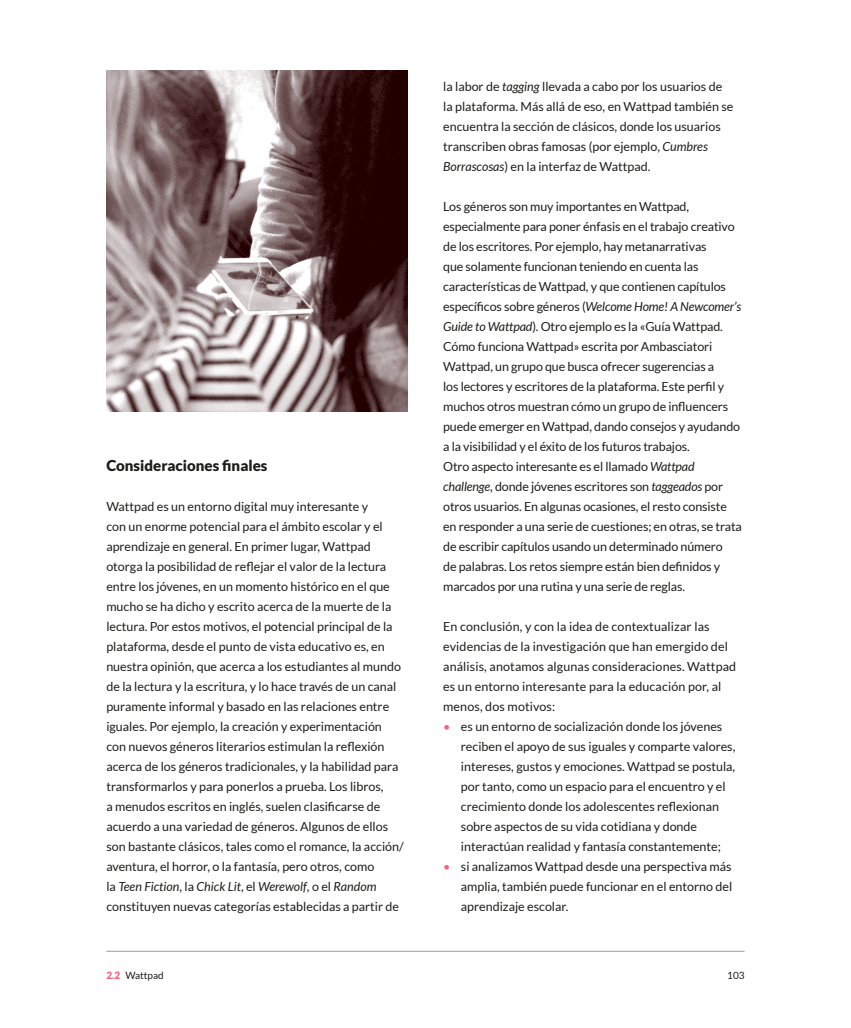
<style>
.page{position:relative;width:851px;height:1028px;background:#fff}
.page>*{position:absolute;margin:0;border:0;box-sizing:border-box;transform-origin:0 0}
.t1{font:900 15px "Lato";color:#1d1d1b}
.t2{font:12.5px/20px "Lato";color:#1d1d1b}
.t3{font:10px "Lato";color:#1d1d1b}
.s1{font-style:italic}
.s2{color:#f76278}
.s3{font-weight:900;color:#f76278}
</style>
<div class="page">
<hr style="left:106px;top:951px;width:638px;height:1px;background:#9d9d9d">
<img style="left:106px;top:71px;width:301px;height:340px">
<p class="t1" style="left:106px;top:456px;width:162px">Consideraciones finales</p>
<p class="t2" style="left:106px;top:496px;width:299px">Wattpad es un entorno digital muy interesante y<br>con un enorme potencial para el ámbito escolar y el aprendizaje en general. En primer lugar, Wattpad otorga la posibilidad de reflejar el valor de la lectura entre los jóvenes, en un momento histórico en el que mucho se ha dicho y escrito acerca de la muerte de la lectura. Por estos motivos, el potencial principal de la plataforma, desde el punto de vista educativo es, en nuestra opinión, que acerca a los estudiantes al mundo de la lectura y la escritura, y lo hace través de un canal puramente informal y basado en las relaciones entre iguales. Por ejemplo, la creación y experimentación con nuevos géneros literarios estimulan la reflexión acerca de los géneros tradicionales, y la habilidad para transformarlos y para ponerlos a prueba. Los libros,<br>a menudos escritos en inglés, suelen clasificarse de acuerdo a una variedad de géneros. Algunos de ellos son bastante clásicos, tales como el romance, la acción/ aventura, el horror, o la fantasía, pero otros, como<br>la <span class="s1">Teen Fiction</span>, la <span class="s1">Chick Lit</span>, el <span class="s1">Werewolf</span>, o el <span class="s1">Random </span>constituyen nuevas categorías establecidas a partir de</p>
<p class="t2" style="left:443px;top:76px;width:292px">la labor de <span class="s1">tagging</span> llevada a cabo por los usuarios de la plataforma. Más allá de eso, en Wattpad también se encuentra la sección de clásicos, donde los usuarios transcriben obras famosas (por ejemplo, <span class="s1">Cumbres Borrascosas</span>) en la interfaz de Wattpad.</p>
<p class="t2" style="left:443px;top:196px;width:300px">Los géneros son muy importantes en Wattpad, especialmente para poner énfasis en el trabajo creativo de los escritores. Por ejemplo, hay metanarrativas<br>que solamente funcionan teniendo en cuenta las características de Wattpad, y que contienen capítulos específicos sobre géneros (<span class="s1">Welcome Home! A Newcomer’s Guide to Wattpad</span>). Otro ejemplo es la «Guía Wattpad.<br>Cómo funciona Wattpad» escrita por Ambasciatori Wattpad, un grupo que busca ofrecer sugerencias a<br>los lectores y escritores de la plataforma. Este perfil y muchos otros muestran cómo un grupo de influencers puede emerger en Wattpad, dando consejos y ayudando a la visibilidad y el éxito de los futuros trabajos.<br>Otro aspecto interesante es el llamado <span class="s1">Wattpad challenge</span>, donde jóvenes escritores son <span class="s1">taggeados</span> por otros usuarios. En algunas ocasiones, el resto consiste en responder a una serie de cuestiones; en otras, se trata de escribir capítulos usando un determinado número<br>de palabras. Los retos siempre están bien definidos y marcados por una rutina y una serie de reglas.</p>
<p class="t2" style="left:443px;top:616px;width:294px">En conclusión, y con la idea de contextualizar las evidencias de la investigación que han emergido del análisis, anotamos algunas consideraciones. Wattpad es un entorno interesante para la educación por, al menos, dos motivos:</p>
<p class="t2" style="left:461px;top:716px;width:276px;text-indent:-18px"><span class="s2">•</span> es un entorno de socialización donde los jóvenes reciben el apoyo de sus iguales y comparte valores, intereses, gustos y emociones. Wattpad se postula, por tanto, como un espacio para el encuentro y el crecimiento donde los adolescentes reflexionan sobre aspectos de su vida cotidiana y donde interactúan realidad y fantasía constantemente;</p>
<p class="t2" style="left:461px;top:856px;width:273px;text-align:justify;text-indent:-18px"><span class="s2">•</span> si analizamos Wattpad desde una perspectiva más amplia, también puede funcionar en el entorno del aprendizaje escolar.</p>
<p class="t3" style="left:106px;top:969px;width:59px"><span class="s3">2.2</span> Wattpad</p>
<p class="t3" style="left:727px;top:969px;width:19px">103</p>
</div>
